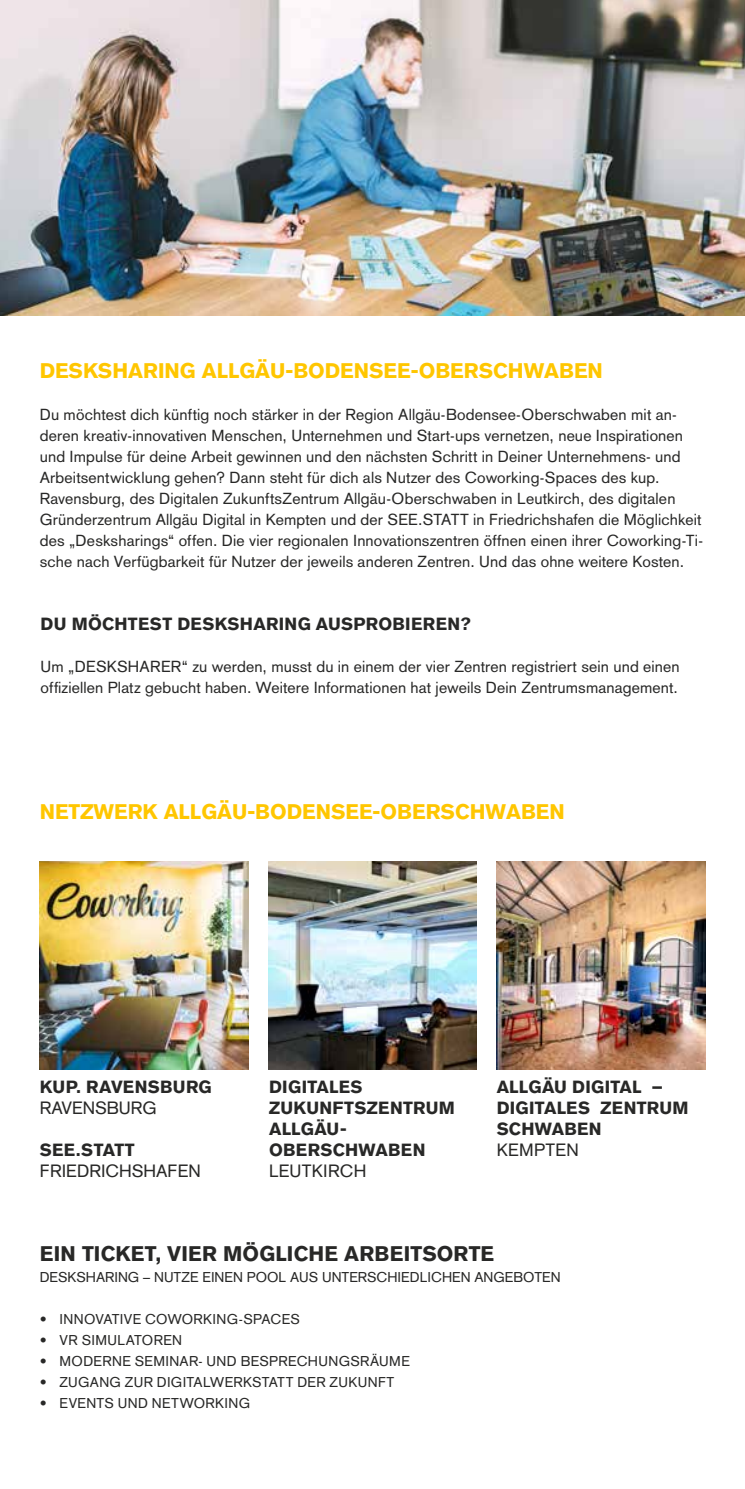
<style>
.page{position:relative;width:745px;height:1489px;background:#fff}
.page>*{position:absolute;margin:0;border:0;box-sizing:border-box;transform-origin:0 0}
.t1{font:700 21px "Akzidenz Grotesk BQ";color:#ffc600}
.t2{font:700 21px "Akzidenz Grotesk BQ";letter-spacing:.01em;color:#282827}
.t3{font:700 17.5px/21px "Akzidenz Grotesk BQ";letter-spacing:.015em;color:#282827}
.t4{font:17.5px "Akzidenz Grotesk";color:#282827}
.t5{font:15.75px/21px "Akzidenz Grotesk";letter-spacing:.01em;color:#282827}
.t6{font:14px "Akzidenz Grotesk";letter-spacing:.015em;color:#282827}
</style>
<div class="page">
<img style="left:0;top:0;width:744px;height:315px">
<img style="left:268px;top:861px;width:208px;height:208px">
<img style="left:40px;top:861px;width:208px;height:208px">
<img style="left:496px;top:861px;width:208px;height:208px">
<h1 class="t1" style="left:40px;top:359px;width:564px">DESKSHARING ALLGÄU-BODENSEE-OBERSCHWABEN</h1>
<p class="t5" style="left:40px;top:404px;width:664px">Du möchtest dich künftig noch stärker in der Region Allgäu-Bodensee-Oberschwaben mit an&shy;deren kreativ-innovativen Menschen, Unternehmen und Start-ups vernetzen, neue Inspirationen und Impulse für deine Arbeit gewinnen und den nächsten Schritt in Deiner Unternehmens- und Arbeitsentwicklung gehen? Dann steht für dich als Nutzer des Coworking-Spaces des kup.<br>Ravensburg, des Digitalen ZukunftsZentrum Allgäu-Oberschwaben in Leutkirch, des digitalen Gründerzentrum Allgäu Digital in Kempten und der SEE.STATT in Friedrichshafen die Möglichkeit des „Desksharings“ offen. Die vier regionalen Innovationszentren öffnen einen ihrer Coworking-Ti&shy;sche nach Verfügbarkeit für Nutzer der jeweils anderen Zentren. Und das ohne weitere Kosten.</p>
<p class="t3" style="left:41px;top:613px;width:431px">DU MÖCHTEST DESKSHARING AUSPROBIEREN?</p>
<p class="t5" style="left:41px;top:656px;width:640px">Um „DESKSHARER“ zu werden, musst du in einem der vier Zentren registriert sein und einen offiziellen Platz gebucht haben. Weitere Informationen hat jeweils Dein Zentrumsmanagement.</p>
<h1 class="t1" style="left:40px;top:800px;width:526px">NETZWERK ALLGÄU-BODENSEE-OBERSCHWABEN</h1>
<p class="t3" style="left:40px;top:1075px;width:173px">KUP. RAVENSBURG</p>
<p class="t4" style="left:40px;top:1097px;width:118px">RAVENSBURG</p>
<p class="t3" style="left:40px;top:1138px;width:96px">SEE.STATT</p>
<p class="t4" style="left:40px;top:1160px;width:163px">FRIEDRICHSHAFEN</p>
<p class="t3" style="left:269px;top:1075px;width:187px">DIGITALES<br>ZUKUNFTSZENTRUM<br>ALLGÄU-<br>OBERSCHWABEN</p>
<p class="t4" style="left:269px;top:1160px;width:99px">LEUTKIRCH</p>
<p class="t3" style="left:496px;top:1075px;width:193px">ALLGÄU DIGITAL –<br>DIGITALES ZENTRUM<br>SCHWABEN</p>
<p class="t4" style="left:496px;top:1139px;width:83px">KEMPTEN</p>
<h1 class="t2" style="left:40px;top:1241px;width:455px">EIN TICKET, VIER MÖGLICHE ARBEITSORTE</h1>
<p class="t6" style="left:40px;top:1268px;width:522px">DESKSHARING – NUTZE EINEN POOL AUS UNTERSCHIEDLICHEN ANGEBOTEN</p>
<p class="t6" style="left:40px;top:1310px;width:261px">• INNOVATIVE COWORKING-SPACES</p>
<p class="t6" style="left:40px;top:1331px;width:144px">• VR SIMULATOREN</p>
<p class="t6" style="left:40px;top:1352px;width:371px">• MODERNE SEMINAR- UND BESPRECHUNGSRÄUME</p>
<p class="t6" style="left:40px;top:1373px;width:356px">• ZUGANG ZUR DIGITALWERKSTATT DER ZUKUNFT</p>
<p class="t6" style="left:40px;top:1394px;width:212px">• EVENTS UND NETWORKING</p>
</div>
